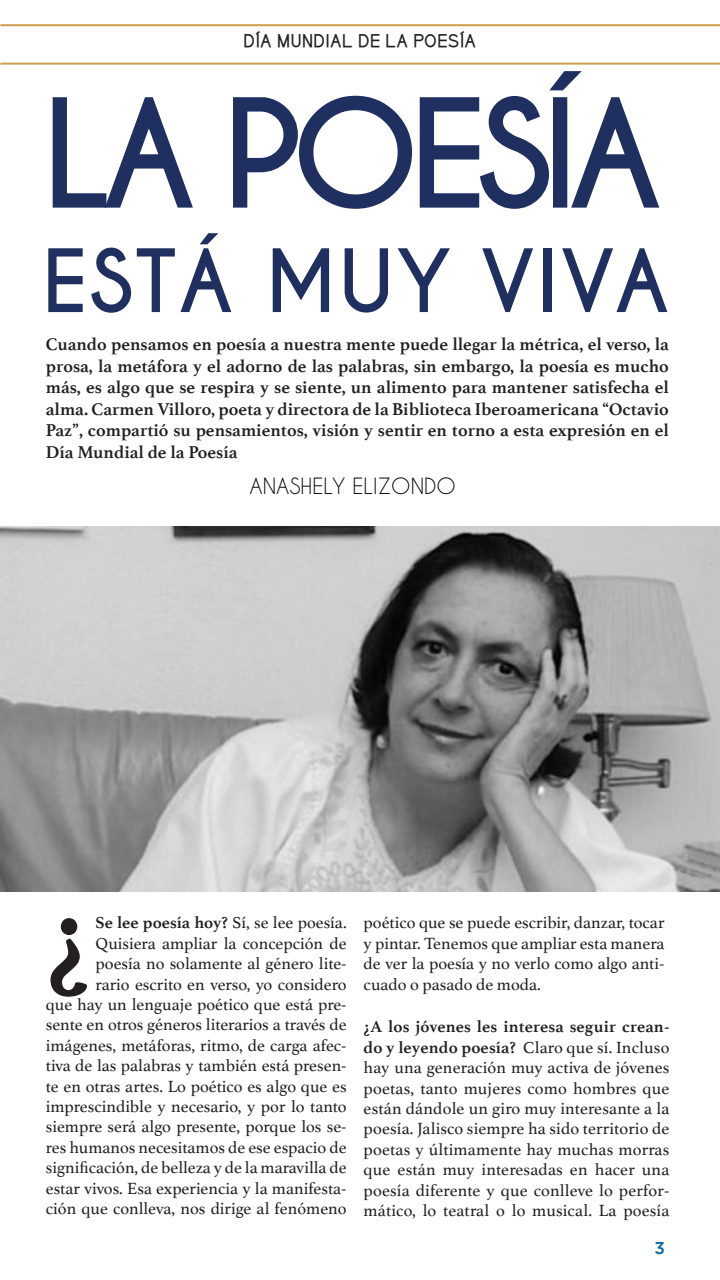
<style>
.page{position:relative;width:720px;height:1280px;background:#fff}
.page>*{position:absolute;margin:0;border:0;box-sizing:border-box;transform-origin:0 0}
.t1{font:700 141.3px "Caviar Dreams";letter-spacing:-.08em;color:#1f2f60}
.t2{font:700 116.9px "Athelas";color:#231f20}
.t3{font:700 81.6px "Caviar Dreams";letter-spacing:.02em;color:#1f2f60}
.t4{font:21px "Caviar Dreams";color:#000}
.t5{font:700 18px/21.6px "Athelas";color:#231f20;text-align:justify}
.t6{font:17px/20.4px "Athelas";color:#231f20;text-align:justify}
.t7{font:500 17px "Gotham";color:#00679d}
.TEXTO_SANGRIA{font:700 16px "Kirvy";color:#231f20}
.s1{font-weight:700}
</style>
<div class="page">
<img style="left:0;top:527px;width:720px;height:364px">
<hr style="left:0;top:24px;width:720px;height:2px;background:#cb9d4e">
<hr style="left:0;top:63px;width:720px;height:2px;background:#cb9d4e">
<p class="TEXTO_SANGRIA" style="left:244px;top:31px;width:234px">DÍA MUNDIAL DE LA POESÍA</p>
<p class="t1" style="left:42px;top:69px;width:622px">LA POESÍA</p>
<p class="t3" style="left:42px;top:232px;width:629px">ESTÁ MUY VIVA</p>
<p class="t5" style="left:46px;top:333px;width:625px">Cuando pensamos en poesía a nuestra mente puede llegar la métrica, el verso, la prosa, la metáfora y el adorno de las palabras, sin embargo, la poesía es mucho más, es algo que se respira y se siente, un alimento para mantener satisfecha el alma. Carmen Villoro, poeta y directora de la Biblioteca Iberoamericana “Octavio Paz”, compartió su pensamientos, visión y sentir en torno a esta expresión en el Día Mundial de la Poesía</p>
<p class="t4" style="left:249px;top:474px;width:208px">ANASHELY ELIZONDO</p>
<p class="t6" style="left:46px;top:912px;width:302px;text-align:right"><span class="s1">Se lee poesía hoy?</span> Sí, se lee poesía.<br>Quisiera ampliar la concepción de<br>poesía no solamente al género lite-<br>rario escrito en verso, yo considero<br>que hay un lenguaje poético que está pre&shy;sente en otros géneros literarios a través de imágenes, metáforas, ritmo, de carga afec&shy;tiva de las palabras y también está presen&shy;te en otras artes. Lo poético es algo que es imprescindible y necesario, y por lo tanto siempre será algo presente, porque los se&shy;res humanos necesitamos de ese espacio de significación, de belleza y de la maravilla de estar vivos. Esa experiencia y la manifesta&shy;ción que conlleva, nos dirige al fenómeno</p>
<p class="t6" style="left:364px;top:912px;width:302px">poético que se puede escribir, danzar, tocar y pintar. Tenemos que ampliar esta manera de ver la poesía y no verlo como algo anti&shy;cuado o pasado de moda.</p>
<p class="t2" style="left:46px;top:835px;width:47px">¿</p>
<p class="t6" style="left:364px;top:1016px;width:307px"><span class="s1">¿A los jóvenes les interesa seguir crean&shy;do y leyendo poesía?</span> Claro que sí. Incluso hay una generación muy activa de jóvenes poetas, tanto mujeres como hombres que están dándole un giro muy interesante a la poesía. Jalisco siempre ha sido territorio de poetas y últimamente hay muchas morras que están muy interesadas en hacer una poesía diferente y que conlleve lo perfor&shy;mático, lo teatral o lo musical. La poesía</p>
<p class="t7" style="left:654px;top:1238px;width:12px">3</p>
</div>
